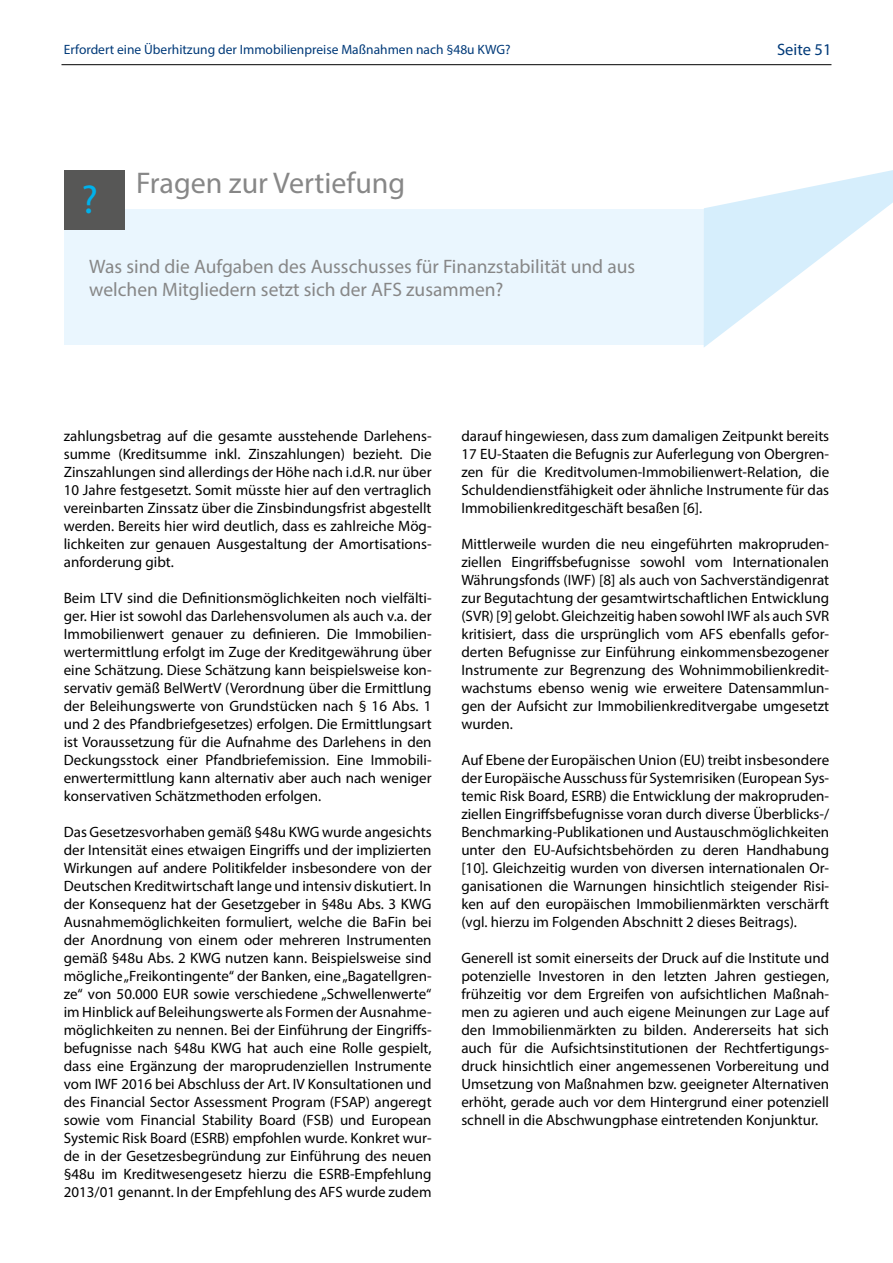
<style>
.page{position:relative;width:893px;height:1263px;background:#fff}
.page>*{position:absolute;margin:0;border:0;box-sizing:border-box;transform-origin:0 0}
.t1{font:40.5px "Myriad Pro";color:#00b1eb}
.Zitattext_komplett{font:30px "Myriad Pro";color:#878787}
.Zitattext_komplett-2{font:19.5px/23.4px "Myriad Pro";color:#878787}
.t2{font:16.5px "Myriad Pro";color:#003a79}
.Zwischenheadline{font:15px/18px "Myriad Pro";color:#000;text-align:justify}
.t3{font:13.5px "Myriad Pro";color:#003a79}
</style>
<div class="page">
<hr style="left:61px;top:64px;width:770px;height:1px;background:#000">
<div style="left:64px;top:209px;width:640px;height:136px;background:#eaf6fe"></div>
<svg style="left:704px;top:170px;width:189px;height:177px"></svg>
<div style="left:64px;top:170px;width:61px;height:60px;background:#575756"></div>
<p class="t3" style="left:64px;top:41px;width:448px">Erfordert eine Überhitzung der Immobilienpreise Maßnahmen nach §48u KWG?</p>
<p class="t1" style="left:82px;top:175px;width:18px">?</p>
<p class="Zitattext_komplett" style="left:136px;top:164px;width:271px">Fragen zur Vertiefung</p>
<p class="Zitattext_komplett-2" style="left:89px;top:254px;width:547px">Was sind die Aufgaben des Ausschusses für Finanzstabilität und aus welchen Mitgliedern setzt sich der AFS zusammen?</p>
<p class="t2" style="left:777px;top:39px;width:56px">Seite 51</p>
<p class="Zwischenheadline" style="left:64px;top:427px;width:369px">zahlungsbetrag auf die gesamte ausstehende Darlehens&shy;summe (Kreditsumme inkl. Zinszahlungen) bezieht. Die Zinszahlungen sind allerdings der Höhe nach i.d.R. nur über 10 Jahre festgesetzt. Somit müsste hier auf den vertraglich vereinbarten Zinssatz über die Zinsbindungsfrist abgestellt werden. Bereits hier wird deutlich, dass es zahlreiche Mög&shy;lichkeiten zur genauen Ausgestaltung der Amortisations&shy;anforderung gibt.</p>
<p class="Zwischenheadline" style="left:64px;top:589px;width:369px">Beim LTV sind die Definitionsmöglichkeiten noch vielfälti&shy;ger. Hier ist sowohl das Darlehensvolumen als auch v.a. der Immobilienwert genauer zu definieren. Die Immobilien&shy;wertermittlung erfolgt im Zuge der Kreditgewährung über eine Schätzung. Diese Schätzung kann beispielsweise kon&shy;servativ gemäß BelWertV (Verordnung über die Ermittlung der Beleihungswerte von Grundstücken nach § 16 Abs. 1 und 2 des Pfandbriefgesetzes) erfolgen. Die Ermittlungsart ist Voraussetzung für die Aufnahme des Darlehens in den Deckungsstock einer Pfandbriefemission. Eine Immobili&shy;enwertermittlung kann alternativ aber auch nach weniger konservativen Schätzmethoden erfolgen.</p>
<p class="Zwischenheadline" style="left:64px;top:823px;width:369px">Das Gesetzesvorhaben gemäß §48u KWG wurde angesichts der Intensität eines etwaigen Eingriffs und der implizierten Wirkungen auf andere Politikfelder insbesondere von der Deutschen Kreditwirtschaft lange und intensiv diskutiert. In der Konsequenz hat der Gesetzgeber in §48u Abs. 3 KWG Ausnahmemöglichkeiten formuliert, welche die BaFin bei der Anordnung von einem oder mehreren Instrumenten gemäß §48u Abs. 2 KWG nutzen kann. Beispielsweise sind mögliche „Freikontingente“ der Banken, eine „Bagatellgren&shy;ze“ von 50.000 EUR sowie verschiedene „Schwellenwerte“ im Hinblick auf Beleihungswerte als Formen der Ausnahme&shy;möglichkeiten zu nennen. Bei der Einführung der Eingriffs&shy;befugnisse nach §48u KWG hat auch eine Rolle gespielt, dass eine Ergänzung der maroprudenziellen Instrumente vom IWF 2016 bei Abschluss der Art. IV Konsultationen und des Financial Sector Assessment Program (FSAP) angeregt sowie vom Financial Stability Board (FSB) und European Systemic Risk Board (ESRB) empfohlen wurde. Konkret wur&shy;de in der Gesetzesbegründung zur Einführung des neuen §48u im Kreditwesengesetz hierzu die ESRB-Empfehlung 2013/01 genannt. In der Empfehlung des AFS wurde zudem</p>
<p class="Zwischenheadline" style="left:461px;top:427px;width:369px">darauf hingewiesen, dass zum damaligen Zeitpunkt bereits 17 EU-Staaten die Befugnis zur Auferlegung von Obergren&shy;zen für die Kreditvolumen-Immobilienwert-Relation, die Schuldendienstfähigkeit oder ähnliche Instrumente für das Immobilienkreditgeschäft besaßen [6].</p>
<p class="Zwischenheadline" style="left:461px;top:535px;width:369px">Mittlerweile wurden die neu eingeführten makropruden&shy;ziellen Eingriffsbefugnisse sowohl vom Internationalen Währungsfonds (IWF) [8] als auch von Sachverständigenrat zur Begutachtung der gesamtwirtschaftlichen Entwicklung (SVR) [9] gelobt. Gleichzeitig haben sowohl IWF als auch SVR kritisiert, dass die ursprünglich vom AFS ebenfalls gefor&shy;derten Befugnisse zur Einführung einkommensbezogener Instrumente zur Begrenzung des Wohnimmobilienkredit&shy;wachstums ebenso wenig wie erweitere Datensammlun&shy;gen der Aufsicht zur Immobilienkreditvergabe umgesetzt wurden.</p>
<p class="Zwischenheadline" style="left:461px;top:751px;width:369px">Auf Ebene der Europäischen Union (EU) treibt insbesondere der Europäische Ausschuss für Systemrisiken (European Sys&shy;temic Risk Board, ESRB) die Entwicklung der makropruden&shy;ziellen Eingriffsbefugnisse voran durch diverse Überblicks-/ Benchmarking-Publikationen und Austauschmöglichkeiten unter den EU-Aufsichtsbehörden zu deren Handhabung [10]. Gleichzeitig wurden von diversen internationalen Or&shy;ganisationen die Warnungen hinsichtlich steigender Risi&shy;ken auf den europäischen Immobilienmärkten verschärft (vgl. hierzu im Folgenden Abschnitt 2 dieses Beitrags).</p>
<p class="Zwischenheadline" style="left:461px;top:949px;width:369px">Generell ist somit einerseits der Druck auf die Institute und potenzielle Investoren in den letzten Jahren gestiegen, frühzeitig vor dem Ergreifen von aufsichtlichen Maßnah&shy;men zu agieren und auch eigene Meinungen zur Lage auf den Immobilienmärkten zu bilden. Andererseits hat sich auch für die Aufsichtsinstitutionen der Rechtfertigungs&shy;druck hinsichtlich einer angemessenen Vorbereitung und Umsetzung von Maßnahmen bzw. geeigneter Alternativen erhöht, gerade auch vor dem Hintergrund einer potenziell schnell in die Abschwungphase eintretenden Konjunktur.</p>
</div>
